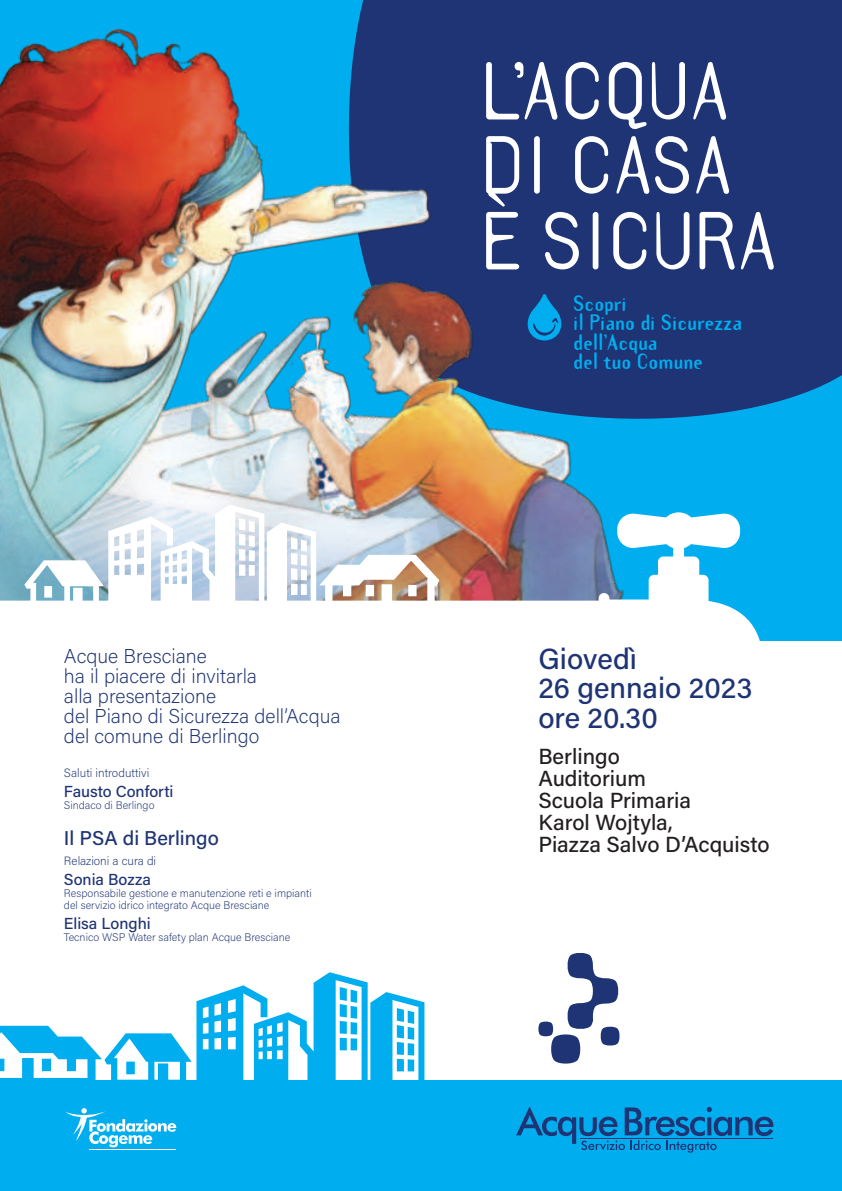
<style>
.page{position:relative;width:842px;height:1191px;background:#fff}
.page>*{position:absolute;margin:0;border:0;box-sizing:border-box;transform-origin:0 0}
.t1{font:71.8px/74.9px "Template Gothic OT";color:#fff}
.t2{font:500 29.2px/29.2px "Acumin Pro";color:#1f3474}
.t3{font:500 21.9px/21.9px "Acumin Pro";color:#231f20}
.t4{font:200 20px/20px "Acumin Pro";color:#1f3474}
.t5{font:500 20px "Acumin Pro";color:#1f3474}
.t6{font:700 19.6px/19.4px "Template Gothic OT";color:#00aeef}
.t7{font:500 16px "Acumin Pro";color:#1f3474}
.t8{font:200 12px "Acumin Pro";color:#1f3474}
.t9{font:200 11px/12px "Acumin Pro";color:#1f3474}
</style>
<div class="page">
<div style="left:0;top:0;width:842px;height:640px;background:#00aeef"></div>
<div style="left:359px;top:0;width:483px;height:419px;background:#1f3474"></div>
<img style="left:0;top:15px;width:638px;height:575px">
<svg style="left:24px;top:504px;width:415px;height:86px;background:#d5dee4"></svg>
<svg style="left:526px;top:294px;width:37px;height:46px"></svg>
<div style="left:0;top:1080px;width:842px;height:111px;background:#00aeef"></div>
<svg style="left:0;top:972px;width:425px;height:108px"></svg>
<svg style="left:599px;top:512px;width:170px;height:129px"></svg>
<svg style="left:516px;top:1106px;width:257px;height:46px"></svg>
<svg style="left:538px;top:953px;width:82px;height:111px"></svg>
<svg style="left:0;top:590px;width:602px;height:51px;background:#f0eff1"></svg>
<svg style="left:65px;top:1108px;width:111px;height:39px"></svg>
<hr style="left:89px;top:1149px;width:87px;height:1px;background:#fff">
<h3 class="t4" style="left:64px;top:647px;width:278px">Acque Bresciane<br>ha il piacere di invitarla<br>alla presentazione<br>del Piano di Sicurezza dell’Acqua del comune di Berlingo</h3>
<p class="t8" style="left:64px;top:768px;width:87px">Saluti introduttivi</p>
<h3 class="t7" style="left:64px;top:785px;width:111px">Fausto Conforti</h3>
<p class="t9" style="left:64px;top:800px;width:92px">Sindaco di Berlingo</p>
<h3 class="t5" style="left:64px;top:830px;width:156px">Il PSA di Berlingo</h3>
<p class="t8" style="left:64px;top:856px;width:94px">Relazioni a cura di</p>
<h3 class="t7" style="left:64px;top:873px;width:89px">Sonia Bozza</h3>
<p class="t9" style="left:64px;top:888px;width:249px">Responsabile gestione e manutenzione reti e impianti del servizio idrico integrato Acque Bresciane</p>
<h3 class="t7" style="left:64px;top:917px;width:88px">Elisa Longhi</h3>
<p class="t9" style="left:64px;top:932px;width:228px">Tecnico WSP Water safety plan Acque Bresciane</p>
<h1 class="t1" style="left:481px;top:48px;width:297px">L’ACQUA<br>DI CASA<br>È SICURA</h1>
<h3 class="t6" style="left:573px;top:295px;width:170px">Scopri<br>il Piano di Sicurezza dell’Acqua<br>del tuo Comune</h3>
<h2 class="t2" style="left:538px;top:647px;width:216px">Giovedì<br>26 gennaio 2023 ore 20.30</h2>
<h3 class="t3" style="left:538px;top:747px;width:233px">Berlingo<br>Auditorium<br>Scuola Primaria<br>Karol Wojtyla,<br>Piazza Salvo D’Acquisto</h3>
</div>
